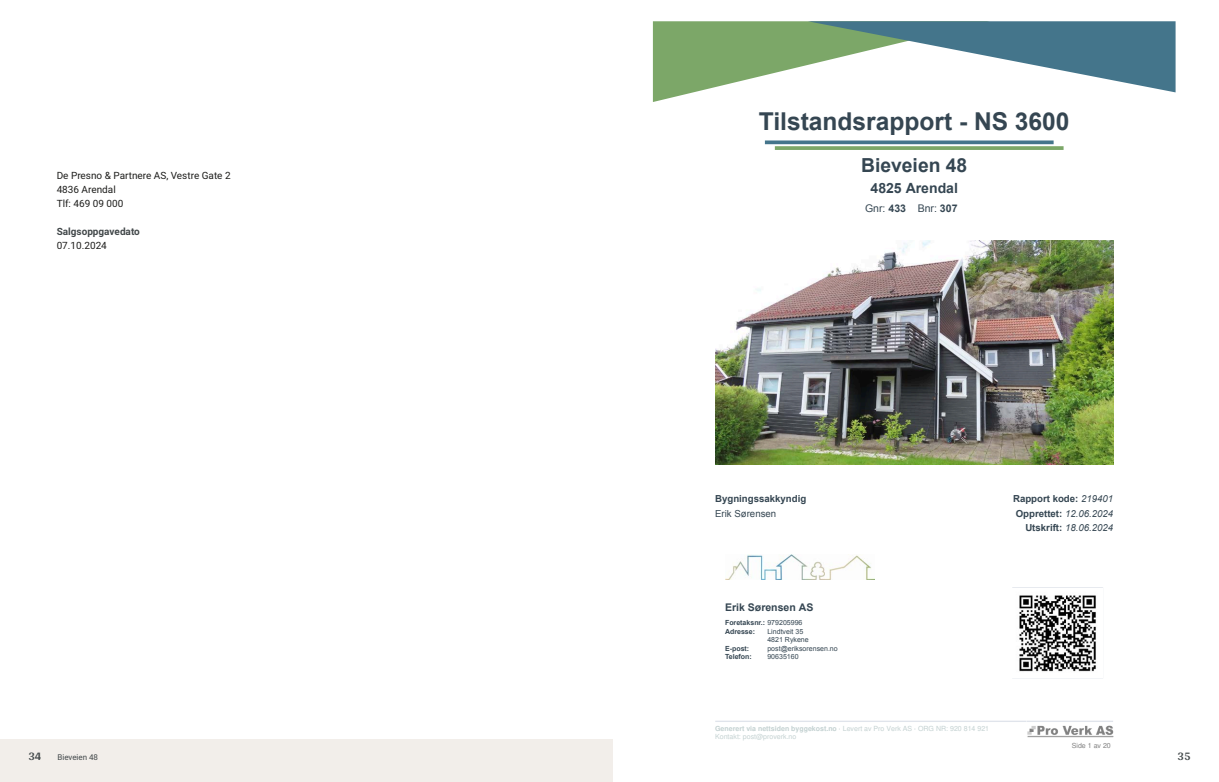
<style>
.page{position:relative;width:1219px;height:782px;background:#fff}
.page>*{position:absolute;margin:0;border:0;box-sizing:border-box;transform-origin:0 0}
.t1{font:700 24.6px "Arial";color:#354652}
.t2{font:700 19.3px "Arial";color:#354652}
.t3{font:700 14px "Arial";color:#354652}
.t4{font:700 12px "Arya";color:#414749}
.t5{font:10.5px "Arial";color:#354652}
.t6{font:700 10.5px "Arial";color:#354652}
.t7{font:10px/14px "Roboto";color:#1d1d1b}
.t8{font:700 10px "Roboto";color:#414749}
.t9{font:700 9.7px/14.1px "Arial";color:#354652;text-align:right}
.t10{font:9.7px "Arial";color:#354652}
.t11{font:8px "Roboto";color:#414749}
.t12{font:7px/8.4px "Helvetica";color:#c3d1d1}
.t13{font:7px/8.4px "Arial";color:#354652}
.t14{font:700 7px/8.4px "Arial";color:#354652}
.t15{font:7px "Helvetica";color:#808080}
.s1{font-weight:700}
.s2{font-weight:400;font-style:italic}
.s3{font-weight:400}
</style>
<div class="page">
<div style="left:0;top:739px;width:612px;height:42px;background:#f2eeea"></div>
<svg style="left:653px;top:21px;width:522px;height:81px"></svg>
<svg style="left:765px;top:140px;width:289px;height:4px"></svg>
<svg style="left:775px;top:146px;width:288px;height:4px"></svg>
<img style="left:715px;top:240px;width:398px;height:224px">
<img style="left:725px;top:554px;width:149px;height:25px">
<img style="left:1013px;top:587px;width:89px;height:85px">
<svg style="left:716px;top:720px;width:397px;height:1px"></svg>
<img style="left:1027px;top:725px;width:86px;height:12px">
<h3 class="t7" style="left:57px;top:167px;width:175px">De Presno &amp; Partnere AS, Vestre Gate 2<br>4836 Arendal<br>Tlf: 469 09 000</h3>
<h3 class="t8" style="left:57px;top:224px;width:85px">Salgsoppgavedato</h3>
<h3 class="t7" style="left:57px;top:237px;width:52px">07.10.2024</h3>
<h3 class="t4" style="left:28px;top:749px;width:15px">34</h3>
<p class="t11" style="left:57px;top:751px;width:42px">Bieveien 48</p>
<h1 class="t1" style="left:759px;top:104px;width:312px">Tilstandsrapport - NS 3600</h1>
<h2 class="t2" style="left:861px;top:151px;width:108px">Bieveien 48</h2>
<h3 class="t3" style="left:870px;top:178px;width:89px">4825 Arendal</h3>
<h3 class="t5" style="left:865px;top:200px;width:94px">Gnr: <span class="s1">433</span> Bnr: <span class="s1">307</span></h3>
<h3 class="t9" style="left:715px;top:492px;width:93px">Bygningssakkyndig</h3>
<h3 class="t10" style="left:715px;top:506px;width:63px">Erik Sørensen</h3>
<h3 class="t9" style="left:1013px;top:492px;width:102px">Rapport kode: <span class="s2">219401<br></span>Opprettet: <span class="s2">12.06.2024<br></span>Utskrift: <span class="s2">18.06.2024</span></h3>
<h3 class="t6" style="left:725px;top:599px;width:90px">Erik Sørensen AS</h3>
<p class="t14" style="left:725px;top:618px;width:79px">Foretaksnr.: <span class="s3">979205996<br></span>Adresse:</p>
<p class="t13" style="left:767px;top:626px;width:43px">Lindtveit 35<br>4821 Rykene</p>
<p class="t14" style="left:725px;top:643px;width:26px">E-post:</p>
<p class="t13" style="left:767px;top:643px;width:72px">post@eriksorensen.no</p>
<p class="t14" style="left:725px;top:652px;width:28px">Telefon:</p>
<p class="t13" style="left:767px;top:652px;width:33px">90635160</p>
<p class="t12" style="left:715px;top:724px;width:276px"><span class="s1">Generert via nettsiden byggekost.no ·</span> Levert av Pro Verk AS <span class="s1">·</span> ORG NR: 920 814 921<br>Kontakt: post@proverk.no</p>
<p class="t15" style="left:1072px;top:742px;width:41px">Side 1 av 20</p>
<h3 class="t4" style="left:1177px;top:749px;width:15px">35</h3>
</div>
